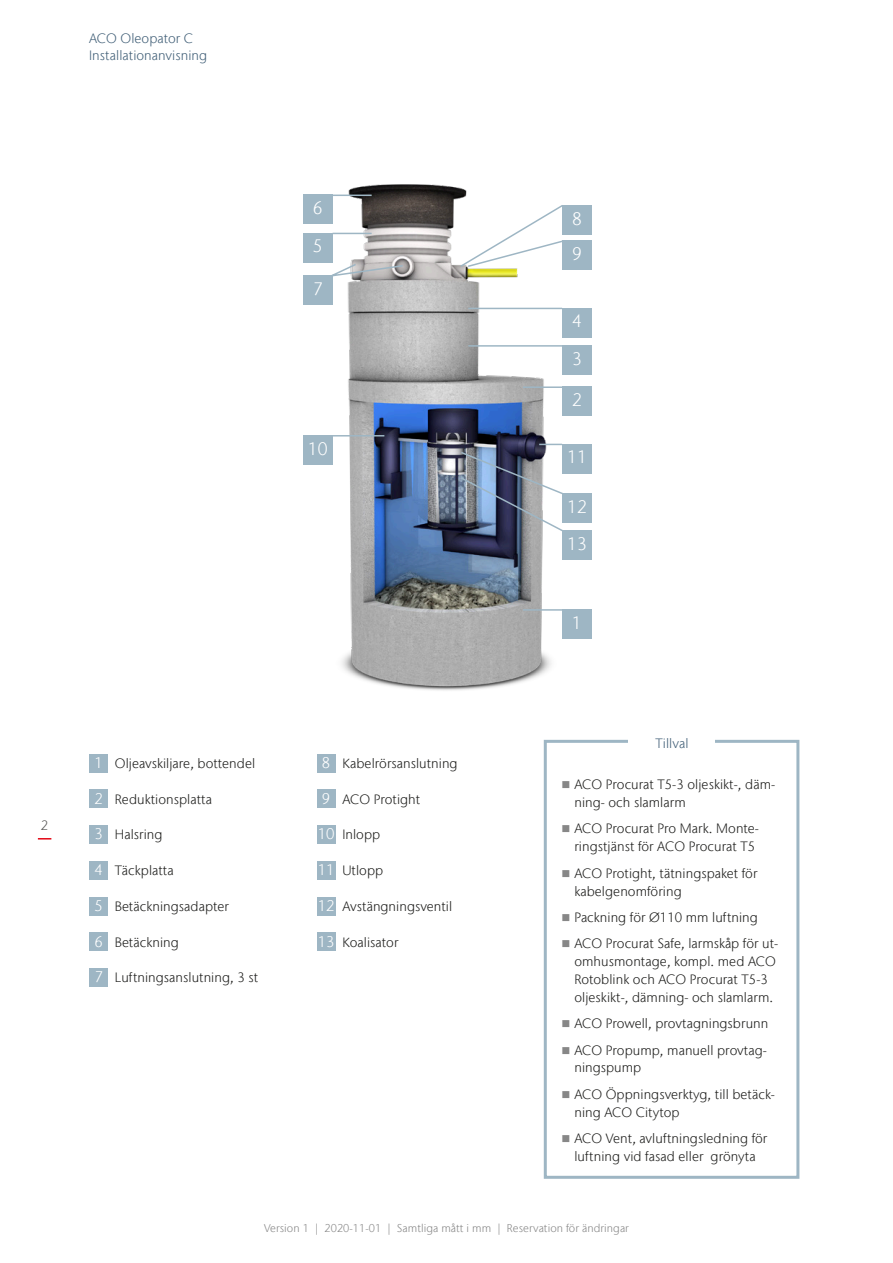
<style>
.page{position:relative;width:893px;height:1263px;background:#fff}
.page>*{position:absolute;margin:0;border:0;box-sizing:border-box;transform-origin:0 0}
.t1{font:300 18px/37.5px "Stone Sans IIITC Com";letter-spacing:.005em;color:#fff}
.t2{font:300 13.5px/17.9px "Stone Sans IIITC Com";letter-spacing:.005em;color:#1d1d1b}
.t3{font:300 13.5px/17.9px "Stone Sans IIITC Com";letter-spacing:.005em;color:#415f77}
.t4{font:300 13.5px "Stone Sans IIITC Com";color:#575756}
.t5{font:300 11.25px "Stone Sans IIITC Com";letter-spacing:.005em;color:#878787}
.s1{font-size:15.3px;color:#fff}
.s2{color:#878787}
</style>
<div class="page">
<img style="left:303px;top:184px;width:289px;height:507px">
<div style="left:562px;top:493px;width:30px;height:30px;background:#9eb6c4"></div>
<div style="left:562px;top:530px;width:30px;height:30px;background:#9eb6c4"></div>
<div style="left:303px;top:275px;width:30px;height:29px;background:#9eb6c4"></div>
<div style="left:562px;top:205px;width:30px;height:30px;background:#9eb6c4"></div>
<div style="left:562px;top:240px;width:30px;height:30px;background:#9eb6c4"></div>
<div style="left:303px;top:233px;width:30px;height:29px;background:#9eb6c4"></div>
<div style="left:303px;top:195px;width:30px;height:29px;background:#9eb6c4"></div>
<div style="left:562px;top:345px;width:30px;height:30px;background:#9eb6c4"></div>
<div style="left:562px;top:308px;width:30px;height:29px;background:#9eb6c4"></div>
<div style="left:562px;top:386px;width:30px;height:30px;background:#9eb6c4"></div>
<div style="left:562px;top:444px;width:30px;height:29px;background:#9eb6c4"></div>
<div style="left:303px;top:435px;width:30px;height:30px;background:#9eb6c4"></div>
<div style="left:562px;top:609px;width:30px;height:30px;background:#9eb6c4"></div>
<div style="left:89px;top:754px;width:19px;height:18px;background:#9eb6c4"></div>
<div style="left:89px;top:789px;width:19px;height:19px;background:#9eb6c4"></div>
<div style="left:89px;top:825px;width:19px;height:19px;background:#9eb6c4"></div>
<div style="left:89px;top:861px;width:19px;height:19px;background:#9eb6c4"></div>
<div style="left:89px;top:897px;width:19px;height:18px;background:#9eb6c4"></div>
<div style="left:89px;top:932px;width:19px;height:19px;background:#9eb6c4"></div>
<div style="left:89px;top:968px;width:19px;height:19px;background:#9eb6c4"></div>
<div style="left:317px;top:754px;width:18px;height:18px;background:#9eb6c4"></div>
<div style="left:317px;top:789px;width:18px;height:19px;background:#9eb6c4"></div>
<div style="left:317px;top:825px;width:18px;height:19px;background:#9eb6c4"></div>
<div style="left:317px;top:861px;width:18px;height:19px;background:#9eb6c4"></div>
<div style="left:317px;top:897px;width:18px;height:18px;background:#9eb6c4"></div>
<div style="left:317px;top:932px;width:18px;height:19px;background:#9eb6c4"></div>
<svg style="left:322px;top:262px;width:82px;height:17px"></svg>
<hr style="left:523px;top:386px;width:39px;height:2px;background:#9eb6c4">
<svg style="left:539px;top:444px;width:23px;height:1px"></svg>
<hr style="left:331px;top:435px;width:53px;height:1px;background:#9eb6c4">
<hr style="left:333px;top:233px;width:39px;height:1px;background:#9eb6c4">
<hr style="left:333px;top:195px;width:39px;height:1px;background:#9eb6c4">
<hr style="left:523px;top:609px;width:39px;height:2px;background:#9eb6c4">
<hr style="left:468px;top:345px;width:94px;height:2px;background:#9eb6c4">
<hr style="left:468px;top:308px;width:94px;height:1px;background:#9eb6c4">
<svg style="left:459px;top:203px;width:106px;height:65px"></svg>
<svg style="left:459px;top:451px;width:107px;height:83px"></svg>
<div style="left:544px;top:740px;width:255px;height:439px;border:3px solid #9eb6c4"></div>
<div style="left:628px;top:729px;width:87px;height:24px;background:#fff"></div>
<svg style="left:38px;top:838px;width:13px;height:1px"></svg>
<p class="t3" style="left:89px;top:29px;width:120px">ACO Oleopator C<br>Installationanvisning</p>
<p class="t4" style="left:41px;top:816px;width:9px">2</p>
<h1 class="t1" style="left:313px;top:189px;width:11px">6</h1>
<h1 class="t1" style="left:313px;top:227px;width:11px">5</h1>
<h1 class="t1" style="left:313px;top:269px;width:11px">7</h1>
<h1 class="t1" style="left:308px;top:430px;width:21px">10</h1>
<p class="t2" style="left:94px;top:754px;width:162px"><span class="s1">1</span> Oljeavskiljare, bottendel</p>
<p class="t2" style="left:94px;top:790px;width:119px"><span class="s1">2</span> Reduktionsplatta</p>
<p class="t2" style="left:94px;top:826px;width:70px"><span class="s1">3</span> Halsring</p>
<p class="t2" style="left:94px;top:861px;width:81px"><span class="s1">4</span> Täckplatta</p>
<p class="t2" style="left:94px;top:897px;width:136px"><span class="s1">5</span> Betäckningsadapter</p>
<p class="t2" style="left:94px;top:933px;width:86px"><span class="s1">6</span> Betäckning</p>
<p class="t2" style="left:94px;top:968px;width:165px"><span class="s1">7</span> Luftningsanslutning, 3 st</p>
<p class="t2" style="left:322px;top:754px;width:137px"><span class="s1">8</span> Kabelrörsanslutning</p>
<p class="t2" style="left:322px;top:790px;width:100px"><span class="s1">9</span> ACO Protight</p>
<p class="t2" style="left:318px;top:826px;width:64px"><span class="s1">10</span> Inlopp</p>
<p class="t2" style="left:318px;top:861px;width:67px"><span class="s1">11</span> Utlopp</p>
<p class="t2" style="left:318px;top:897px;width:136px"><span class="s1">12</span> Avstängningsventil</p>
<p class="t2" style="left:318px;top:933px;width:82px"><span class="s1">13</span> Koalisator</p>
<h1 class="t1" style="left:572px;top:200px;width:11px;line-height:35.5px">8<br>9</h1>
<h1 class="t1" style="left:572px;top:302px;width:11px">4</h1>
<h1 class="t1" style="left:572px;top:340px;width:11px">3</h1>
<h1 class="t1" style="left:572px;top:381px;width:11px">2</h1>
<h1 class="t1" style="left:567px;top:438px;width:21px">11</h1>
<h1 class="t1" style="left:567px;top:487px;width:21px">12<br>13</h1>
<h1 class="t1" style="left:572px;top:604px;width:11px">1</h1>
<p class="t3" style="left:655px;top:734px;width:35px">Tillval</p>
<p class="t2" style="left:574px;top:775px;width:202px;text-indent:-13px"><span class="s2">■</span> ACO Procurat T5-3 oljeskikt-, däm&shy;ning- och slamlarm</p>
<p class="t2" style="left:562px;top:820px;width:199px;text-align:right"><span class="s2">■</span> ACO Procurat Pro Mark. Monte&shy;ringstjänst för ACO Procurat T5</p>
<p class="t2" style="left:574px;top:864px;width:184px;text-indent:-13px"><span class="s2">■</span> ACO Protight, tätningspaket för kabelgenomföring</p>
<p class="t2" style="left:562px;top:908px;width:198px"><span class="s2">■</span> Packning för Ø110 mm luftning</p>
<p class="t2" style="left:574px;top:934px;width:205px;text-indent:-13px"><span class="s2">■</span> ACO Procurat Safe, larmskåp för ut&shy;omhusmontage, kompl. med ACO Rotoblink och ACO Procurat T5-3 oljeskikt-, dämning- och slamlarm.</p>
<p class="t2" style="left:562px;top:1014px;width:208px"><span class="s2">■</span> ACO Prowell, provtagningsbrunn</p>
<p class="t2" style="left:574px;top:1041px;width:194px;text-indent:-13px"><span class="s2">■</span> ACO Propump, manuell provtag&shy;ningspump</p>
<p class="t2" style="left:574px;top:1085px;width:202px;text-indent:-13px"><span class="s2">■</span> ACO Öppningsverktyg, till betäck&shy;ning ACO Citytop</p>
<p class="t2" style="left:562px;top:1129px;width:207px;text-align:center"><span class="s2">■</span> ACO Vent, avluftningsledning för luftning vid fasad eller grönyta</p>
<p class="t5" style="left:264px;top:1221px;width:366px">Version 1 | 2020-11-01 | Samtliga mått i mm | Reservation för ändringar</p>
</div>
